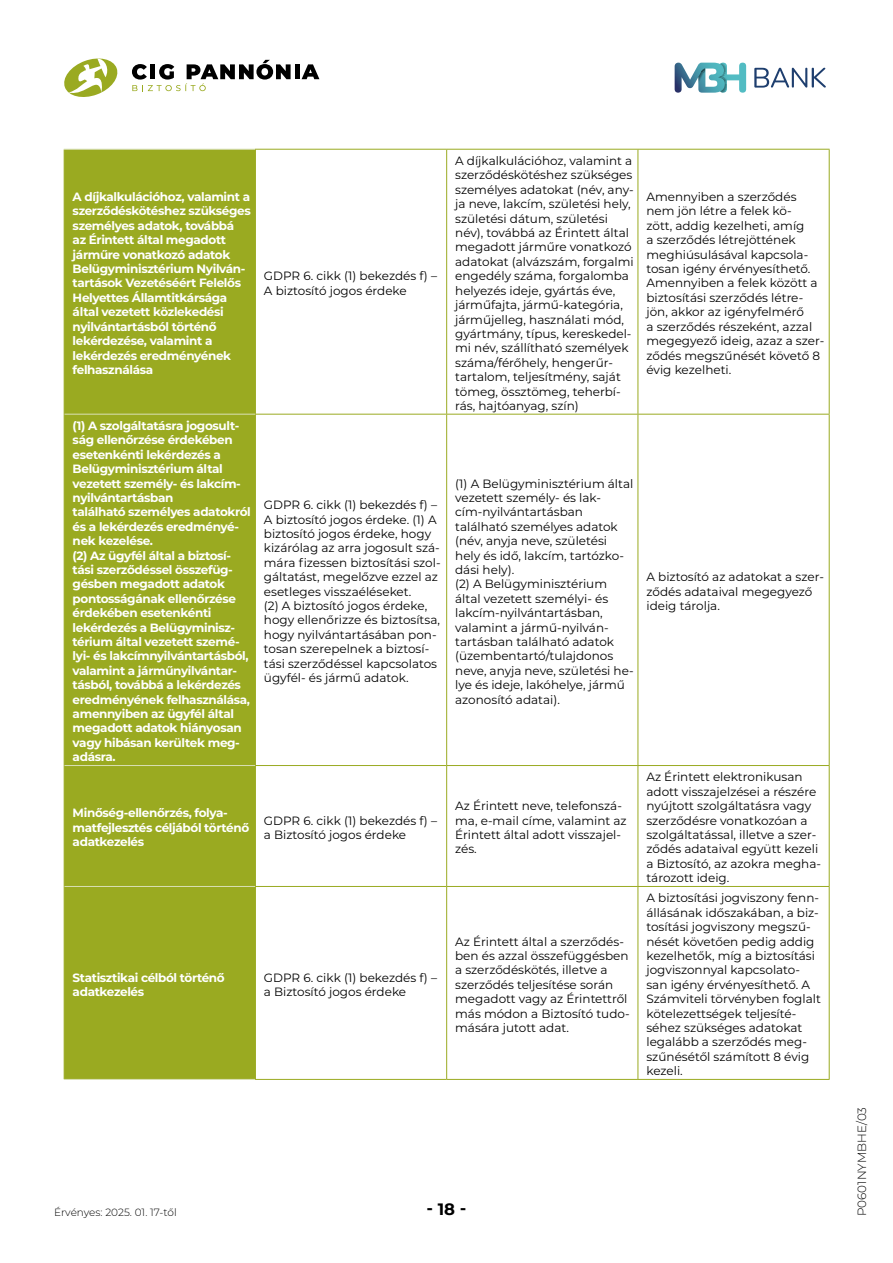
<style>
.page{position:relative;width:893px;height:1263px;background:#fff}
.page>*{position:absolute;margin:0;border:0;box-sizing:border-box;transform-origin:0 0}
.t1{font:700 16.5px "Montserrat";color:#000}
.t2{font:12px/14.4px "Montserrat";color:#000}
.t3{font:700 12px/14.4px "Montserrat";letter-spacing:-.03em;color:#fff}
.t4{font:300 12px "Montserrat";color:#000}
.t5{font:300 10.5px "Montserrat";color:#000}
</style>
<div class="page">
<div style="left:295px;top:64px;width:5px;height:15px;background:#000"></div>
<svg style="left:302px;top:64px;width:17px;height:15px"></svg>
<svg style="left:64px;top:58px;width:54px;height:39px"></svg>
<svg style="left:132px;top:60px;width:159px;height:31px"></svg>
<svg style="left:675px;top:63px;width:71px;height:30px"></svg>
<svg style="left:754px;top:68px;width:72px;height:20px"></svg>
<div style="left:65px;top:150px;width:190px;height:929px;background:#9aaa21"></div>
<hr style="left:255px;top:149px;width:192px;height:1px;background:#9aaa21">
<hr style="left:255px;top:150px;width:1px;height:264px;background:#9aaa21">
<hr style="left:447px;top:149px;width:191px;height:1px;background:#9aaa21">
<hr style="left:446px;top:150px;width:1px;height:264px;background:#9aaa21">
<hr style="left:638px;top:149px;width:192px;height:1px;background:#9aaa21">
<hr style="left:638px;top:150px;width:1px;height:264px;background:#9aaa21">
<hr style="left:829px;top:150px;width:1px;height:264px;background:#9aaa21">
<hr style="left:255px;top:414px;width:192px;height:1px;background:#9aaa21">
<hr style="left:255px;top:414px;width:1px;height:351px;background:#9aaa21">
<hr style="left:447px;top:414px;width:191px;height:1px;background:#9aaa21">
<hr style="left:446px;top:414px;width:1px;height:351px;background:#9aaa21">
<hr style="left:638px;top:414px;width:192px;height:1px;background:#9aaa21">
<hr style="left:638px;top:414px;width:1px;height:351px;background:#9aaa21">
<hr style="left:829px;top:414px;width:1px;height:351px;background:#9aaa21">
<hr style="left:255px;top:765px;width:192px;height:1px;background:#9aaa21">
<hr style="left:255px;top:766px;width:1px;height:120px;background:#9aaa21">
<hr style="left:447px;top:765px;width:191px;height:1px;background:#9aaa21">
<hr style="left:446px;top:766px;width:1px;height:120px;background:#9aaa21">
<hr style="left:638px;top:765px;width:192px;height:1px;background:#9aaa21">
<hr style="left:638px;top:766px;width:1px;height:120px;background:#9aaa21">
<hr style="left:829px;top:766px;width:1px;height:120px;background:#9aaa21">
<hr style="left:255px;top:886px;width:192px;height:1px;background:#9aaa21">
<hr style="left:255px;top:887px;width:1px;height:192px;background:#9aaa21">
<hr style="left:447px;top:886px;width:191px;height:1px;background:#9aaa21">
<hr style="left:446px;top:887px;width:1px;height:192px;background:#9aaa21">
<hr style="left:638px;top:886px;width:192px;height:1px;background:#9aaa21">
<hr style="left:638px;top:887px;width:1px;height:192px;background:#9aaa21">
<hr style="left:829px;top:887px;width:1px;height:192px;background:#9aaa21">
<hr style="left:255px;top:1079px;width:192px;height:1px;background:#9aaa21">
<hr style="left:447px;top:1079px;width:191px;height:1px;background:#9aaa21">
<hr style="left:638px;top:1079px;width:192px;height:1px;background:#9aaa21">
<hr style="left:64px;top:150px;width:1px;height:264px;background:#9aaa21">
<hr style="left:64px;top:414px;width:1px;height:351px;background:#9aaa21">
<hr style="left:64px;top:765px;width:1px;height:121px;background:#9aaa21">
<hr style="left:64px;top:886px;width:1px;height:193px;background:#9aaa21">
<hr style="left:64px;top:149px;width:191px;height:1px;background:#d9e0b5">
<hr style="left:65px;top:414px;width:190px;height:1px;background:#d9e0b5">
<hr style="left:65px;top:765px;width:190px;height:1px;background:#d9e0b5">
<hr style="left:65px;top:886px;width:190px;height:1px;background:#d9e0b5">
<hr style="left:64px;top:1079px;width:191px;height:1px;background:#d9e0b5">
<p class="t3" style="left:73px;top:189px;width:180px">A díjkalkulációhoz, valamint a szerződéskötéshez szükséges személyes adatok, továbbá<br>az Érintett által megadott járműre vonatkozó adatok<br>Belügyminisztérium Nyilván&shy;tartások Vezetéséért Felelős<br>Helyettes Államtitkársága által vezetett közlekedési nyilvántartásból történő lekérdezése, valamint a lekérdezés eredményének felhasználása</p>
<p class="t2" style="left:264px;top:268px;width:175px">GDPR 6. cikk (1) bekezdés f) –<br>A biztosító jogos érdeke</p>
<p class="t3" style="left:73px;top:418px;width:180px">(1) A szolgáltatásra jogosult&shy;ság ellenőrzése érdekében esetenkénti lekérdezés a<br>Belügyminisztérium által vezetett személy- és lakcím&shy;nyilvántartásban<br>található személyes adatokról és a lekérdezés eredményé&shy;nek kezelése.<br>(2) Az ügyfél által a biztosí&shy;tási szerződéssel összefüg&shy;gésben megadott adatok pontosságának ellenőrzése érdekében esetenkénti lekérdezés a Belügyminisz&shy;térium által vezetett szemé&shy;lyi- és lakcímnyilvántartásból, valamint a járműnyilvántar&shy;tásból, továbbá a lekérdezés eredményének felhasználása, amennyiben az ügyfél által megadott adatok hiányosan vagy hibásan kerültek meg&shy;adásra.</p>
<p class="t2" style="left:264px;top:497px;width:178px">GDPR 6. cikk (1) bekezdés f) –<br>A biztosító jogos érdeke. (1) A biztosító jogos érdeke, hogy kizárólag az arra jogosult szá&shy;mára fizessen biztosítási szol&shy;gáltatást, megelőzve ezzel az esetleges visszaéléseket.<br>(2) A biztosító jogos érdeke, hogy ellenőrizze és biztosítsa, hogy nyilvántartásában pon&shy;tosan szerepelnek a biztosí&shy;tási szerződéssel kapcsolatos ügyfél- és jármű adatok.</p>
<p class="t3" style="left:73px;top:805px;width:178px">Minőség-ellenőrzés, folya&shy;matfejlesztés céljából történő adatkezelés</p>
<p class="t2" style="left:264px;top:813px;width:175px">GDPR 6. cikk (1) bekezdés f) – a Biztosító jogos érdeke</p>
<p class="t3" style="left:73px;top:969px;width:154px">Statisztikai célból történő adatkezelés</p>
<p class="t2" style="left:264px;top:970px;width:175px">GDPR 6. cikk (1) bekezdés f) – a Biztosító jogos érdeke</p>
<p class="t2" style="left:455px;top:153px;width:180px">A díjkalkulációhoz, valamint a szerződéskötéshez szükséges személyes adatokat (név, any&shy;ja neve, lakcím, születési hely, születési dátum, születési név), továbbá az Érintett által megadott járműre vonatkozó adatokat (alvázszám, forgalmi engedély száma, forgalomba helyezés ideje, gyártás éve, járműfajta, jármű-kategória, járműjelleg, használati mód, gyártmány, típus, kereskedel&shy;mi név, szállítható személyek száma/férőhely, hengerűr&shy;tartalom, teljesítmény, saját tömeg, össztömeg, teherbí&shy;rás, hajtóanyag, szín)</p>
<p class="t2" style="left:646px;top:189px;width:179px">Amennyiben a szerződés nem jön létre a felek kö-<br>zött, addig kezelheti, amíg<br>a szerződés létrejöttének meghiúsulásával kapcsola&shy;tosan igény érvényesíthető.<br>Amennyiben a felek között a biztosítási szerződés létre&shy;jön, akkor az igényfelmérő<br>a szerződés részeként, azzal megegyező ideig, azaz a szer&shy;ződés megszűnését követő 8 évig kezelheti.</p>
<p class="t2" style="left:455px;top:476px;width:180px">(1) A Belügyminisztérium által vezetett személy- és lak&shy;cím-nyilvántartásban található személyes adatok (név, anyja neve, születési hely és idő, lakcím, tartózko&shy;dási hely).<br>(2) A Belügyminisztérium által vezetett személyi- és lakcím-nyilvántartásban, valamint a jármű-nyilván&shy;tartásban található adatok (üzembentartó/tulajdonos neve, anyja neve, születési he&shy;lye és ideje, lakóhelye, jármű azonosító adatai).</p>
<p class="t2" style="left:646px;top:569px;width:179px">A biztosító az adatokat a szer&shy;ződés adataival megegyező ideig tárolja.</p>
<p class="t2" style="left:455px;top:798px;width:173px">Az Érintett neve, telefonszá&shy;ma, e-mail címe, valamint az<br>Érintett által adott visszajel&shy;zés.</p>
<p class="t2" style="left:455px;top:934px;width:176px">Az Érintett által a szerződés&shy;ben és azzal összefüggésben a szerződéskötés, illetve a szerződés teljesítése során megadott vagy az Érintettről más módon a Biztosító tudo&shy;mására jutott adat.</p>
<p class="t2" style="left:646px;top:769px;width:176px">Az Érintett elektronikusan adott visszajelzései a részére nyújtott szolgáltatásra vagy szerződésre vonatkozóan a szolgáltatással, illetve a szer&shy;ződés adataival együtt kezeli a Biztosító, az azokra megha&shy;tározott ideig.</p>
<p class="t2" style="left:646px;top:890px;width:176px">A biztosítási jogviszony fenn&shy;állásának időszakában, a biz&shy;tosítási jogviszony megszű&shy;nését követően pedig addig kezelhetők, míg a biztosítási jogviszonnyal kapcsolato&shy;san igény érvényesíthető. A<br>Számviteli törvényben foglalt kötelezettségek teljesíté&shy;séhez szükséges adatokat legalább a szerződés meg&shy;szűnésétől számított 8 évig kezeli.</p>
<p class="t5" style="left:54px;top:1205px;width:124px">Érvényes: 2025. 01. 17-től</p>
<h1 class="t1" style="left:426px;top:1197px;width:42px">- 18 -</h1>
<p class="t4" style="left:854px;top:1216px;width:111px;rotate:-90deg">P0601NYMBHE/03</p>
</div>
